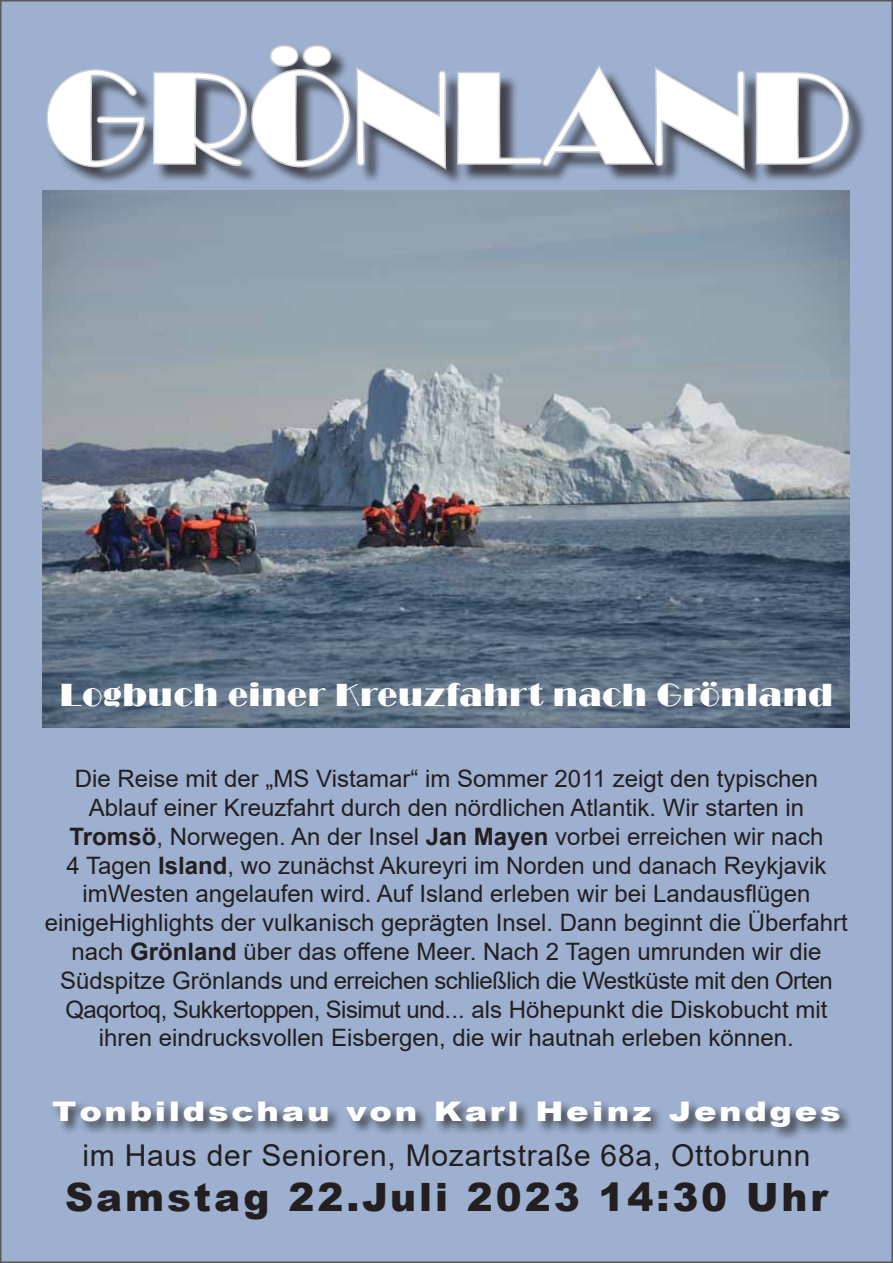
<style>
.page{position:relative;width:893px;height:1263px;background:#fff}
.page>*{position:absolute;margin:0;border:0;box-sizing:border-box;transform-origin:0 0}
.t1{font:135px "Broadway";color:#fff}
.t2{font:900 39px "Arial";letter-spacing:.075em;color:#231f20}
.t3{font:33px "Broadway";letter-spacing:.025em;color:#fff}
.t4{font:30px "Arial";letter-spacing:.025em;color:#231f20}
.t5{font:900 27px "Arial";letter-spacing:.08em;color:#fff;scale:1.25 1}
.t6{font:24px/28.8px "Arial";color:#231f20;text-align:center}
.s1{font-weight:700}
</style>
<div class="page">
<div style="left:1px;top:1px;width:891px;height:1261px;background:#9db0cf"></div>
<div style="left:51px;top:1100px;width:803px;height:41px;background:#231f20;opacity:.75"></div>
<div style="left:49px;top:48px;width:819px;height:139px;background:#231f20;opacity:.75"></div>
<svg style="left:46px;top:45px;width:305px;height:124px"></svg>
<svg style="left:354px;top:0;width:94px;height:728px"></svg>
<svg style="left:456px;top:62px;width:196px;height:105px"></svg>
<svg style="left:652px;top:0;width:94px;height:728px"></svg>
<svg style="left:754px;top:70px;width:97px;height:96px"></svg>
<img style="left:43px;top:190px;width:806px;height:537px">
<h1 class="t1" style="left:44px;top:40px;width:808px">GRÖNLAND</h1>
<h3 class="t3" style="left:60px;top:676px;width:775px">Logbuch einer Kreuzfahrt nach Grönland</h3>
<p class="t6" style="left:45px;top:764px;width:805px">Die Reise mit der „MS Vistamar“ im Sommer 2011 zeigt den typischen Ablauf einer Kreuzfahrt durch den nördlichen Atlantik. Wir starten in <span class="s1">Tromsö</span>, Norwegen. An der Insel <span class="s1">Jan Mayen</span> vorbei erreichen wir nach<br>4 Tagen <span class="s1">Island</span>, wo zunächst Akureyri im Norden und danach Reykjavik imWesten angelaufen wird. Auf Island erleben wir bei Landausflügen einigeHighlights der vulkanisch geprägten Insel. Dann beginnt die Überfahrt nach <span class="s1">Grönland</span> über das offene Meer. Nach 2 Tagen umrunden wir die Südspitze Grönlands und erreichen schließlich die Westküste mit den Orten Qaqortoq, Sukkertoppen, Sisimut und... als Höhepunkt die Diskobucht mit ihren eindrucksvollen Eisbergen, die wir hautnah erleben können.</p>
<p class="t5" style="left:52px;top:1092px;width:632px">Tonbildschau von Karl Heinz Jendges</p>
<p class="t4" style="left:82px;top:1134px;width:729px">im Haus der Senioren, Mozartstraße 68a, Ottobrunn</p>
<h2 class="t2" style="left:65px;top:1168px;width:764px">Samstag 22.Juli 2023 14:30 Uhr</h2>
</div>
